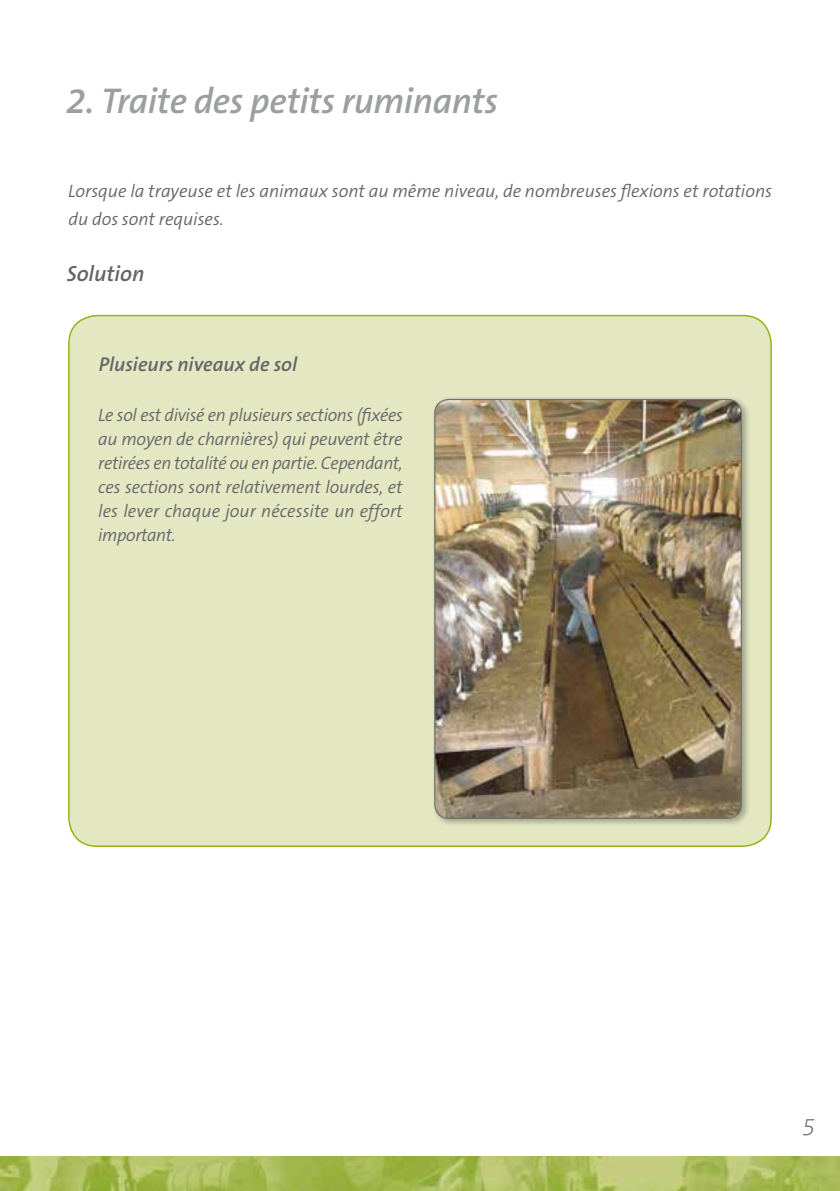
<style>
.page{position:relative;width:840px;height:1191px;background:#fff}
.page>*{position:absolute;margin:0;border:0;box-sizing:border-box;transform-origin:0 0}
.t1{font:italic 600 36px "The Sans B6";letter-spacing:-.01em;color:#9c9e9f}
.t2{font:italic 200 24px "The Sans B2";color:#646567}
.t3{font:italic 600 22px "The Sans B6";color:#646567}
.t4{font:italic 600 20px "The Sans B6";color:#646567}
.t5{font:italic 300 18px/24px "The Sans B4";color:#646567}
</style>
<div class="page">
<img style="left:0;top:1157px;width:839px;height:34px">
<div style="left:69px;top:315px;width:701px;height:531px;background:#e3e8c3;border-radius:28px"></div>
<div style="left:430px;top:395px;width:320px;height:432px;background:#000;opacity:.3"></div>
<img style="left:434px;top:399px;width:307px;height:419px">
<div style="left:434px;top:399px;width:307px;height:420px;border:1px solid #707172;border-radius:14px"></div>
<h1 class="t1" style="left:66px;top:82px;width:433px">2. Traite des petits ruminants</h1>
<p class="t5" style="left:68px;top:178px;width:705px;line-height:28px">Lorsque la trayeuse et les animaux sont au même niveau, de nombreuses flexions et rotations du dos sont requises.</p>
<p class="t3" style="left:67px;top:262px;width:79px">Solution</p>
<p class="t4" style="left:99px;top:354px;width:200px">Plusieurs niveaux de sol</p>
<p class="t5" style="left:98px;top:404px;width:306px;text-align:justify">Le sol est divisé en plusieurs sections (fixées au moyen de charnières) qui peuvent être retirées en totalité ou en partie. Cependant, ces sections sont relativement lourdes, et les lever chaque jour nécessite un effort important.</p>
<h2 class="t2" style="left:801px;top:1114px;width:15px">5</h2>
</div>
